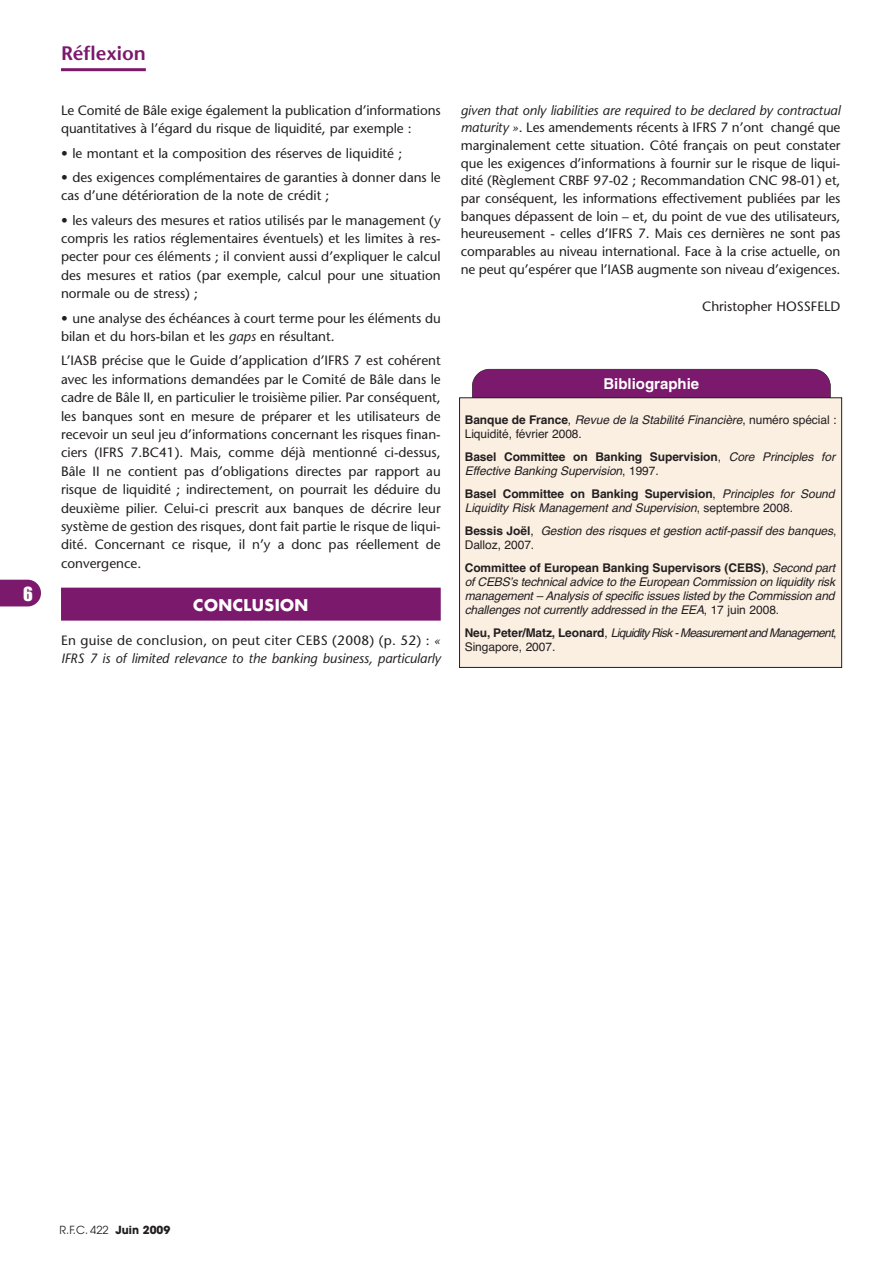
<style>
.page{position:relative;width:893px;height:1263px;background:#fff}
.page>*{position:absolute;margin:0;border:0;box-sizing:border-box;transform-origin:0 0}
.t1{font:600 19.5px "Stone Sans";color:#7b196d}
.t2{font:18px "Impact";color:#fff}
.t3{font:700 15.75px "Futura";letter-spacing:.025em;color:#fff}
.t4{font:700 15px "Helvetica";color:#fff}
.t5{font:13.5px/18.5px "Stone Sans";color:#231f20;text-align:justify}
.t6{font:italic 13.5px/17.5px "Stone Sans";letter-spacing:-.005em;color:#231f20}
.t7{font:italic 12px/14.2px "Helvetica";color:#231f20}
.t8{font:12px/14.2px "Helvetica";letter-spacing:-.005em;color:#231f20}
.t9{font:11.1px "Avant Garde";color:#231f20}
.s1{font-style:italic}
.s2{font-style:normal}
.s3{font-weight:700}
.s4{font-weight:700;font-style:normal}
</style>
<div class="page">
<hr style="left:61px;top:68px;width:85px;height:3px;background:#7b196d">
<svg style="left:0;top:580px;width:41px;height:26px"></svg>
<div style="left:61px;top:588px;width:380px;height:33px;background:#7b196d"></div>
<div style="left:472px;top:369px;width:358px;height:56px;background:#7b196d;border-radius:17px"></div>
<div style="left:472px;top:369px;width:359px;height:56px;border:1px solid #231f20;border-radius:18px"></div>
<div style="left:460px;top:398px;width:382px;height:269px;background:#fbefe2"></div>
<div style="left:459px;top:397px;width:383px;height:271px;border:1px solid #231f20"></div>
<h2 class="t2" style="left:23px;top:588px;width:11px">6</h2>
<h1 class="t1" style="left:61px;top:45px;width:86px">Réflexion</h1>
<p class="t5" style="left:61px;top:102px;width:381px">Le Comité de Bâle exige également la publication d’informations quantitatives à l’égard du risque de liquidité, par exemple :</p>
<p class="t5" style="left:61px;top:145px;width:343px">• le montant et la composition des réserves de liquidité ;</p>
<p class="t5" style="left:61px;top:169px;width:381px">• des exigences complémentaires de garanties à donner dans le cas d’une détérioration de la note de crédit ;</p>
<p class="t5" style="left:61px;top:212px;width:381px">• les valeurs des mesures et ratios utilisés par le management (y compris les ratios réglementaires éventuels) et les limites à res&shy;pecter pour ces éléments ; il convient aussi d’expliquer le calcul des mesures et ratios (par exemple, calcul pour une situation normale ou de stress) ;</p>
<p class="t5" style="left:61px;top:310px;width:381px">• une analyse des échéances à court terme pour les éléments du bilan et du hors-bilan et les <span class="s1">gaps</span> en résultant.</p>
<p class="t5" style="left:61px;top:353px;width:381px">L’IASB précise que le Guide d’application d’IFRS 7 est cohérent avec les informations demandées par le Comité de Bâle dans le cadre de Bâle II, en particulier le troisième pilier. Par conséquent, les banques sont en mesure de préparer et les utilisateurs de recevoir un seul jeu d’informations concernant les risques finan&shy;ciers (IFRS 7.BC41). Mais, comme déjà mentionné ci-dessus, Bâle II ne contient pas d’obligations directes par rapport au risque de liquidité ; indirectement, on pourrait les déduire du deuxième pilier. Celui-ci prescrit aux banques de décrire leur système de gestion des risques, dont fait partie le risque de liqui&shy;dité. Concernant ce risque, il n’y a donc pas réellement de convergence.</p>
<p class="t3" style="left:193px;top:598px;width:117px">CONCLUSION</p>
<p class="t6" style="left:61px;top:633px;width:381px"><span class="s2">En guise de conclusion, on peut citer CEBS (2008) (p. 52) :</span> «<br>IFRS 7 is of limited relevance to the banking business, particularly</p>
<p class="t5" style="left:461px;top:103px;width:381px;line-height:17.7px"><span class="s1">given that only liabilities are required to be declared by contractual maturity »</span>. Les amendements récents à IFRS 7 n’ont changé que marginalement cette situation. Côté français on peut constater que les exigences d’informations à fournir sur le risque de liqui&shy;dité (Règlement CRBF 97-02 ; Recommandation CNC 98-01) et, par conséquent, les informations effectivement publiées par les banques dépassent de loin – et, du point de vue des utilisateurs, heureusement - celles d’IFRS 7. Mais ces dernières ne sont pas comparables au niveau international. Face à la crise actuelle, on ne peut qu’espérer que l’IASB augmente son niveau d’exigences.</p>
<p class="t5" style="left:702px;top:299px;width:140px">Christopher HOSSFELD</p>
<p class="t4" style="left:603px;top:379px;width:97px">Bibliographie</p>
<p class="t8" style="left:465px;top:413px;width:373px"><span class="s3">Banque de France</span>, <span class="s1">Revue de la Stabilité Financière</span>, numéro spécial :<br>Liquidité, février 2008.</p>
<p class="t7" style="left:465px;top:450px;width:374px"><span class="s4">Basel Committee on Banking Supervision</span><span class="s2">,</span> Core Principles for<br>Effective Banking Supervision<span class="s2">, 1 9 9 7 .</span></p>
<p class="t7" style="left:465px;top:487px;width:374px"><span class="s4">Basel Committee on Banking Supervision</span><span class="s2">,</span> Principles for Sound<br>Liquidity Risk Management and Supervision<span class="s2">, s e p t e m b r e 2 0 0 8 .</span></p>
<p class="t7" style="left:465px;top:524px;width:373px"><span class="s4">B e s s i s J o ë l</span> <span class="s2">,</span> Gestion des risques et gestion actif-passif des banques<span class="s2">,<br>Dalloz, 2007.</span></p>
<p class="t7" style="left:465px;top:561px;width:374px"><span class="s4">Committee of European Banking Supervisors (CEBS)</span><span class="s2">,</span> Second part ofCEBS’s technicaladvice to the European Commission on liquidity risk management – Analysis of specific issues listed by the Commission and challenges not currently addressed in the EEA<span class="s2">, 1 7 j u i n 2 0 0 8 .</span></p>
<p class="t7" style="left:465px;top:627px;width:373px"><span class="s4">N e u , P e t e r / M a t z , L e o n a r d</span> <span class="s2">,</span> Liquidity Risk -Measurementand Management<span class="s2">,<br>Singapore, 2007.</span></p>
<p class="t9" style="left:60px;top:1226px;width:112px">R.F.C. 422 <span class="s3">Juin 2009</span></p>
</div>
